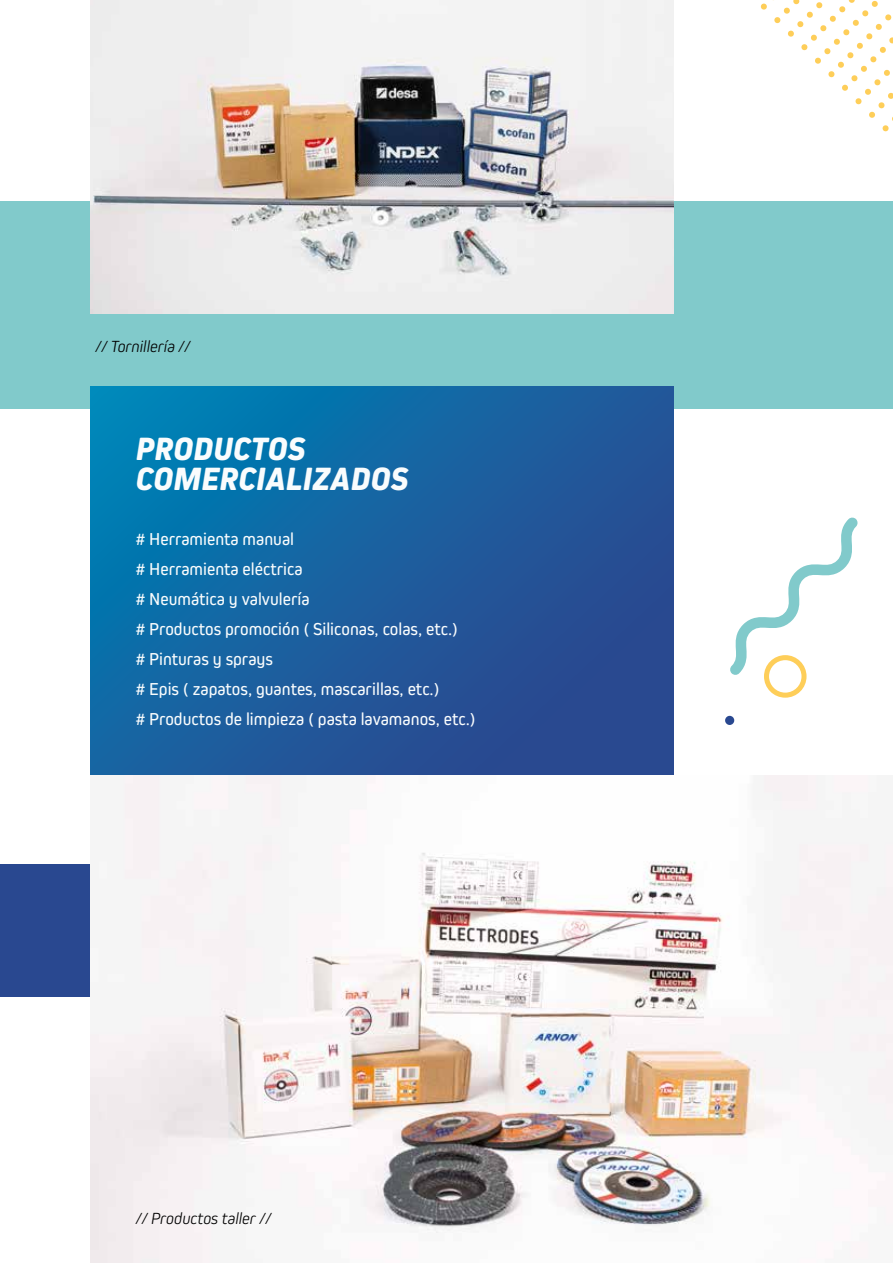
<style>
.page{position:relative;width:893px;height:1263px;background:#fff}
.page>*{position:absolute;margin:0;border:0;box-sizing:border-box;transform-origin:0 0}
.t1{font:italic 800 33.6px/30.2px "Kiro";color:#f9fcfd}
.t2{font:18px/30px "Kiro";color:#f9fcfd}
.t3{font:italic 300 16.8px "Kiro";color:#010101}
</style>
<div class="page">
<div style="left:0;top:864px;width:759px;height:132px;background:#294890"></div>
<svg style="left:760px;top:0;width:133px;height:132px"></svg>
<div style="left:725px;top:716px;width:9px;height:9px;background:#294890;border-radius:50%"></div>
<div style="left:764px;top:655px;width:42px;height:43px;border:5px solid #fece59;border-radius:50%"></div>
<svg style="left:730px;top:517px;width:128px;height:158px"></svg>
<div style="left:0;top:201px;width:893px;height:208px;background:#81cacb"></div>
<img style="left:91px;top:0;width:582px;height:313px">
<svg style="left:91px;top:387px;width:582px;height:388px;background:#195f9e"></svg>
<img style="left:91px;top:775px;width:802px;height:488px">
<p class="t3" style="left:95px;top:336px;width:96px">// Tornillería //</p>
<h1 class="t1" style="left:136px;top:434px;width:274px">PRODUCTOS<br>COMERCIALIZADOS</h1>
<p class="t2" style="left:136px;top:524px;width:341px"># Herramienta manual<br># Herramienta eléctrica<br># Neumática y valvulería<br># Productos promoción ( Siliconas, colas, etc.)<br># Pinturas y sprays<br># Epis ( zapatos, guantes, mascarillas, etc.)<br># Productos de limpieza ( pasta lavamanos, etc.)</p>
<p class="t3" style="left:136px;top:1209px;width:137px">// Productos taller //</p>
</div>
